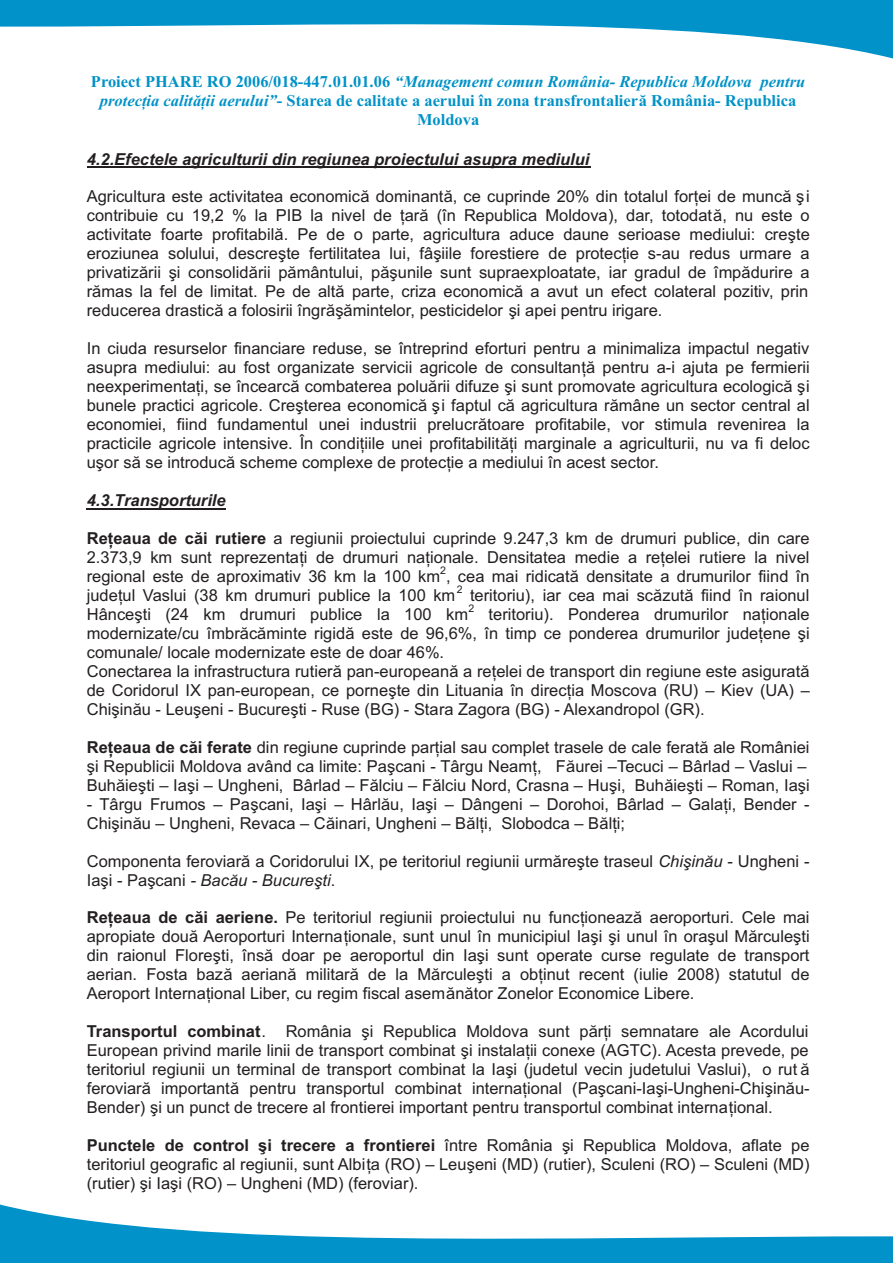
<style>
.page{position:relative;width:893px;height:1263px;background:#fff}
.page>*{position:absolute;margin:0;border:0;box-sizing:border-box;transform-origin:0 0}
.t1{font:16.5px/18.9px "Arial";color:#231f20;text-align:justify}
.t2{font:700 16.5px/18.9px "Times New Roman";color:#0092c8;text-align:center}
.t3{font:italic 700 16.5px "Arial";color:#231f20}
.t4{font:10.5px "Arial";color:#231f20}
.s1{font-style:italic}
.s2{font-weight:700}
</style>
<div class="page">
<hr style="left:87px;top:166px;width:503px;height:2px;background:#231f20">
<hr style="left:87px;top:508px;width:139px;height:1px;background:#231f20">
<svg style="left:0;top:0;width:893px;height:58px;fill:#0092c8"></svg>
<svg style="left:0;top:1204px;width:893px;height:59px"></svg>
<p class="t2" style="left:91px;top:74px;width:716px">Proiect PHARE RO 2006/018-447.01.01.06 <span class="s1">“Management comun România- Republica Moldova pentru protecþia calitãþii aerului”</span>- Starea de calitate a aerului în zona transfrontalierã România- Republica<br>Moldova</p>
<p class="t3" style="left:87px;top:152px;width:504px">4.2.Efectele agriculturii din regiunea proiectului asupra mediului</p>
<p class="t1" style="left:87px;top:189px;width:724px">Agricultura este activitatea economicã dominantã, ce cuprinde 20% din totalul forþei de muncã ºi contribuie cu 19,2 % la PIB la nivel de þarã (în Republica Moldova), dar, totodatã, nu este o activitate foarte profitabilã. Pe de o parte, agricultura aduce daune serioase mediului: creºte eroziunea solului, descreºte fertilitatea lui, fâºiile forestiere de protecþie s-au redus urmare a privatizãrii ºi consolidãrii pãmântului, pãºunile sunt supraexploatate, iar gradul de împãdurire a rãmas la fel de limitat. Pe de altã parte, criza economicã a avut un efect colateral pozitiv, prin reducerea drasticã a folosirii îngrãºãmintelor, pesticidelor ºi apei pentru irigare.</p>
<p class="t1" style="left:87px;top:340px;width:724px">In ciuda resurselor financiare reduse, se întreprind eforturi pentru a minimaliza impactul negativ asupra mediului: au fost organizate servicii agricole de consultanþã pentru a-i ajuta pe fermierii neexperimentaþi, se încearcã combaterea poluãrii difuze ºi sunt promovate agricultura ecologicã ºi bunele practici agricole. Creºterea economicã ºi faptul cã agricultura rãmâne un sector central al economiei, fiind fundamentul unei industrii prelucrãtoare profitabile, vor stimula revenirea la practicile agricole intensive. În condiþiile unei profitabilitãþi marginale a agriculturii, nu va fi deloc uºor sã se introducã scheme complexe de protecþie a mediului în acest sector.</p>
<p class="t3" style="left:87px;top:494px;width:140px">4.3.Transporturile</p>
<p class="t1" style="left:87px;top:530px;width:724px"><span class="s2">Reþeaua de cãi rutiere</span> a regiunii proiectului cuprinde 9.247,3 km de drumuri publice, din care 2.373,9 km sunt reprezentaþi de drumuri naþionale. Densitatea medie a reþelei rutiere la nivel regional este de aproximativ 36 km la 100 km , cea mai ridicatã densitate a drumurilor fiind în</p>
<p class="t4" style="left:440px;top:567px;width:7px">2</p>
<p class="t1" style="left:87px;top:587px;width:370px">judeþul Vaslui (38 km drumuri publice la 100 km</p>
<p class="t4" style="left:457px;top:586px;width:7px">2</p>
<p class="t1" style="left:470px;top:587px;width:341px">teritoriu), iar cea mai scãzutã fiind în raionul</p>
<p class="t1" style="left:87px;top:606px;width:383px">Hânceºti (24 km drumuri publice la 100 km</p>
<p class="t4" style="left:468px;top:605px;width:7px">2</p>
<p class="t1" style="left:87px;top:606px;width:725px;text-align:left;text-indent:402px">teritoriu). Ponderea drumurilor naþionale modernizate/cu îmbrãcãminte rigidã este de 96,6%, în timp ce ponderea drumurilor judeþene ºi comunale/ locale modernizate este de doar 46%.<br>Conectarea la infrastructura rutierã pan-europeanã a reþelei de transport din regiune este asiguratã de Coridorul IX pan-european, ce porneºte din Lituania în direcþia Moscova (RU) – Kiev (UA) – Chiºinãu - Leuºeni - Bucureºti - Ruse (BG) - Stara Zagora (BG) - Alexandropol (GR).</p>
<p class="t1" style="left:87px;top:739px;width:724px;text-align:left"><span class="s2">Reþeaua de cãi ferate</span> din regiune cuprinde parþial sau complet trasele de cale feratã ale României ºi Republicii Moldova având ca limite: Paºcani - Târgu Neamþ, Fãurei –Tecuci – Bârlad – Vaslui –<br>Buhãieºti – Iaºi – Ungheni, Bârlad – Fãlciu – Fãlciu Nord, Crasna – Huºi, Buhãieºti – Roman, Iaºi</p>
<p class="t1" style="left:87px;top:796px;width:724px">- Târgu Frumos – Paºcani, Iaºi – Hârlãu, Iaºi – Dângeni – Dorohoi, Bârlad – Galaþi, Bender -<br>Chiºinãu – Ungheni, Revaca – Cãinari, Ungheni – Bãlþi, Slobodca – Bãlþi;</p>
<p class="t1" style="left:87px;top:853px;width:724px">Componenta feroviarã a Coridorului IX, pe teritoriul regiunii urmãreºte traseul <span class="s1">Chiºinãu</span> - Ungheni -<br>Iaºi - Paºcani <span class="s1">- Bacãu - Bucureºti</span>.</p>
<p class="t1" style="left:87px;top:910px;width:724px"><span class="s2">Reþeaua de cãi aeriene.</span> Pe teritoriul regiunii proiectului nu funcþioneazã aeroporturi. Cele mai apropiate douã Aeroporturi Internaþionale, sunt unul în municipiul Iaºi ºi unul în oraºul Mãrculeºti din raionul Floreºti, însã doar pe aeroportul din Iaºi sunt operate curse regulate de transport aerian. Fosta bazã aerianã militarã de la Mãrculeºti a obþinut recent (iulie 2008) statutul de Aeroport Internaþional Liber, cu regim fiscal asemãnãtor Zonelor Economice Libere.</p>
<p class="t1" style="left:87px;top:1023px;width:724px"><span class="s2">Transportul combinat</span>. România ºi Republica Moldova sunt pãrþi semnatare ale Acordului European privind marile linii de transport combinat ºi instalaþii conexe (AGTC). Acesta prevede, pe teritoriul regiunii un terminal de transport combinat la Iaºi (judetul vecin judetului Vaslui), o rut ã feroviarã importantã pentru transportul combinat internaþional (Paºcani-Iaºi-Ungheni-Chiºinãu-Bender) ºi un punct de trecere al frontierei important pentru transportul combinat internaþional.</p>
<p class="t1" style="left:87px;top:1137px;width:724px"><span class="s2">Punctele de control ºi trecere a frontierei</span> între România ºi Republica Moldova, aflate pe teritoriul geografic al regiunii, sunt Albiþa (RO) – Leuºeni (MD) (rutier), Sculeni (RO) – Sculeni (MD) (rutier) ºi Iaºi (RO) – Ungheni (MD) (feroviar).</p>
</div>
